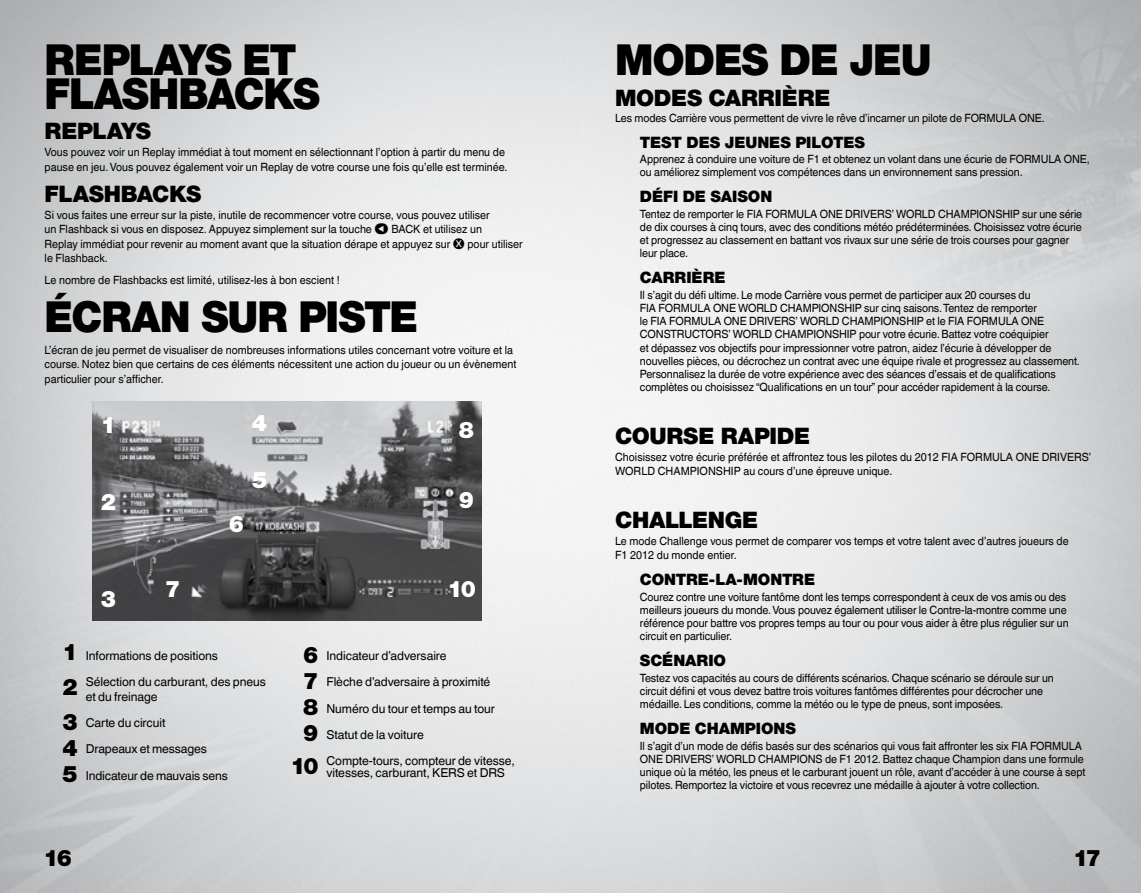
<style>
.page{position:relative;width:1141px;height:893px;background:#fff}
.page>*{position:absolute;margin:0;border:0;box-sizing:border-box;transform-origin:0 0}
.t1{font:900 42.88px/33.2px "Helvetica Neue LT Std";letter-spacing:-.03em;color:#000;scale:.95 1}
.t2{font:900 22.75px "Helvetica Neue LT Std";letter-spacing:-.015em;color:#000}
.t3{font:900 22.75px "Helvetica Neue LT Std";color:#fff}
.t4{font:900 15.75px "Helvetica Neue LT Std";letter-spacing:-.005em;color:#000}
.t5{font:12.25px/26.2px "Helvetica World";letter-spacing:-.005em;color:#000}
.t6{font:11.38px/13.1px "Helvetica World";letter-spacing:-.01em;color:#000;scale:.95 1}
.s1{font-family:"Helvetica Neue LT Std";font-weight:900;font-size:22.75px}
</style>
<div class="page">
<img style="left:0;top:0;width:1141px;height:893px">
<img style="left:93px;top:402px;width:388px;height:218px">
<svg style="left:375px;top:223px;width:13px;height:11px"></svg>
<svg style="left:453px;top:238px;width:11px;height:11px"></svg>
<h1 class="t1" style="left:45px;top:43px;width:292px">REPLAYS ET<br>FLASHBACKS</h1>
<h2 class="t2" style="left:45px;top:118px;width:108px">REPLAYS</h2>
<p class="t6" style="left:45px;top:145px;width:489px;line-height:14.3px">Vous pouvez voir un Replay immédiat à tout moment en sélectionnant l’option à partir du menu de pause en jeu. Vous pouvez également voir un Replay de votre course une fois qu’elle est terminée.</p>
<h2 class="t2" style="left:45px;top:180px;width:158px">FLASHBACKS</h2>
<p class="t6" style="left:45px;top:208px;width:470px;line-height:14.3px">Si vous faites une erreur sur la piste, inutile de recommencer votre course, vous pouvez utiliser un Flashback si vous en disposez. Appuyez simplement sur la touche</p>
<p class="t6" style="left:45px;top:222px;width:462px;line-height:14.3px;text-indent:347px">BACK et utilisez un<br>Replay immédiat pour revenir au moment avant que la situation dérape et appuyez sur</p>
<p class="t6" style="left:468px;top:237px;width:60px">pour utiliser</p>
<p class="t6" style="left:45px;top:247px;width:312px;line-height:21.9px">le Flashback.<br>Le nombre de Flashbacks est limité, utilisez-les à bon escient !</p>
<h1 class="t1" style="left:45px;top:300px;width:395px">ÉCRAN SUR PISTE</h1>
<p class="t6" style="left:45px;top:343px;width:498px;line-height:14.3px">L’écran de jeu permet de visualiser de nombreuses informations utiles concernant votre voiture et la course. Notez bien que certains de ces éléments nécessitent une action du joueur ou un évènement particulier pour s’afficher.</p>
<h2 class="t3" style="left:252px;top:409px;width:17px">4</h2>
<h2 class="t3" style="left:101px;top:411px;width:17px">1</h2>
<h2 class="t3" style="left:459px;top:416px;width:17px">8</h2>
<h2 class="t3" style="left:252px;top:466px;width:17px">5</h2>
<h2 class="t3" style="left:229px;top:510px;width:17px">6</h2>
<h2 class="t3" style="left:101px;top:488px;width:17px">2</h2>
<h2 class="t3" style="left:459px;top:486px;width:17px">9</h2>
<h2 class="t3" style="left:101px;top:585px;width:17px">3</h2>
<h2 class="t3" style="left:165px;top:575px;width:17px">7</h2>
<p class="t5" style="left:63px;top:642px;width:205px"><span class="s1">1</span> Informations de positions<br><span class="s1">2</span> Sélection du carburant, des pneus</p>
<p class="t5" style="left:63px;top:683px;width:167px;text-indent:23px">et du freinage<br><span class="s1">3</span> Carte du circuit<br><span class="s1">4</span> Drapeaux et messages<br><span class="s1">5</span> Indicateur de mauvais sens</p>
<h2 class="t3" style="left:447px;top:575px;width:30px">10</h2>
<p class="t5" style="left:303px;top:643px;width:145px"><span class="s1">6</span> Indicateur d’adversaire</p>
<p class="t5" style="left:303px;top:669px;width:189px"><span class="s1">7</span> Flèche d’adversaire à proximité</p>
<p class="t5" style="left:303px;top:695px;width:193px"><span class="s1">8</span> Numéro du tour et temps au tour</p>
<p class="t5" style="left:303px;top:721px;width:122px"><span class="s1">9</span> Statut de la voiture</p>
<p class="t5" style="left:290px;top:748px;width:226px"><span class="s1">10</span> Compte-tours, compteur de vitesse,</p>
<p class="t5" style="left:326px;top:760px;width:180px">vitesses, carburant, KERS et DRS</p>
<h1 class="t1" style="left:615px;top:43px;width:335px">MODES DE JEU</h1>
<h2 class="t2" style="left:615px;top:84px;width:217px">MODES CARRIÈRE</h2>
<p class="t6" style="left:615px;top:111px;width:454px">Les modes Carrière vous permettent de vivre le rêve d’incarner un pilote de FORMULA ONE.</p>
<h3 class="t4" style="left:640px;top:133px;width:227px">TEST DES JEUNES PILOTES</h3>
<p class="t6" style="left:640px;top:153px;width:475px">Apprenez à conduire une voiture de F1 et obtenez un volant dans une écurie de FORMULA ONE, ou améliorez simplement vos compétences dans un environnement sans pression.</p>
<h3 class="t4" style="left:640px;top:187px;width:134px">DÉFI DE SAISON</h3>
<p class="t6" style="left:640px;top:208px;width:467px">Tentez de remporter le FIA FORMULA ONE DRIVERS’ WORLD CHAMPIONSHIP sur une série de dix courses à cinq tours, avec des conditions météo prédéterminées. Choisissez votre écurie et progressez au classement en battant vos rivaux sur une série de trois courses pour gagner leur place.</p>
<h3 class="t4" style="left:640px;top:268px;width:87px">CARRIÈRE</h3>
<p class="t6" style="left:640px;top:288px;width:465px">Il s’agit du défi ultime. Le mode Carrière vous permet de participer aux 20 courses du<br>FIA FORMULA ONE WORLD CHAMPIONSHIP sur cinq saisons. Tentez de remporter<br>le FIA FORMULA ONE DRIVERS’ WORLD CHAMPIONSHIP et le FIA FORMULA ONE CONSTRUCTORS’ WORLD CHAMPIONSHIP pour votre écurie. Battez votre coéquipier<br>et dépassez vos objectifs pour impressionner votre patron, aidez l’écurie à développer de nouvelles pièces, ou décrochez un contrat avec une équipe rivale et progressez au classement.<br>Personnalisez la durée de votre expérience avec des séances d’essais et de qualifications complètes ou choisissez “Qualifications en un tour” pour accéder rapidement à la course.</p>
<h2 class="t2" style="left:615px;top:422px;width:197px">COURSE RAPIDE</h2>
<p class="t6" style="left:615px;top:449px;width:503px;line-height:14.3px">Choisissez votre écurie préférée et affrontez tous les pilotes du 2012 FIA FORMULA ONE DRIVERS’<br>WORLD CHAMPIONSHIP au cours d’une épreuve unique.</p>
<h2 class="t2" style="left:615px;top:506px;width:145px">CHALLENGE</h2>
<p class="t6" style="left:615px;top:534px;width:479px;line-height:14.3px">Le mode Challenge vous permet de comparer vos temps et votre talent avec d’autres joueurs de<br>F1 2012 du monde entier.</p>
<h3 class="t4" style="left:640px;top:570px;width:177px">CONTRE-LA-MONTRE</h3>
<p class="t6" style="left:640px;top:590px;width:453px">Courez contre une voiture fantôme dont les temps correspondent à ceux de vos amis ou des meilleurs joueurs du monde. Vous pouvez également utiliser le Contre-la-montre comme une référence pour battre vos propres temps au tour ou pour vous aider à être plus régulier sur un circuit en particulier.</p>
<h3 class="t4" style="left:640px;top:651px;width:88px">SCÉNARIO</h3>
<p class="t6" style="left:640px;top:671px;width:437px">Testez vos capacités au cours de différents scénarios. Chaque scénario se déroule sur un circuit défini et vous devez battre trois voitures fantômes différentes pour décrocher une médaille. Les conditions, comme la météo ou le type de pneus, sont imposées.</p>
<h3 class="t4" style="left:640px;top:719px;width:158px">MODE CHAMPIONS</h3>
<p class="t6" style="left:640px;top:739px;width:470px">Il s’agit d’un mode de défis basés sur des scénarios qui vous fait affronter les six FIA FORMULA ONE DRIVERS’ WORLD CHAMPIONS de F1 2012. Battez chaque Champion dans une formule unique où la météo, les pneus et le carburant jouent un rôle, avant d’accéder à une course à sept pilotes. Remportez la victoire et vous recevrez une médaille à ajouter à votre collection.</p>
<h2 class="t2" style="left:44px;top:845px;width:30px">16</h2>
<h2 class="t2" style="left:1073px;top:845px;width:29px">17</h2>
</div>
